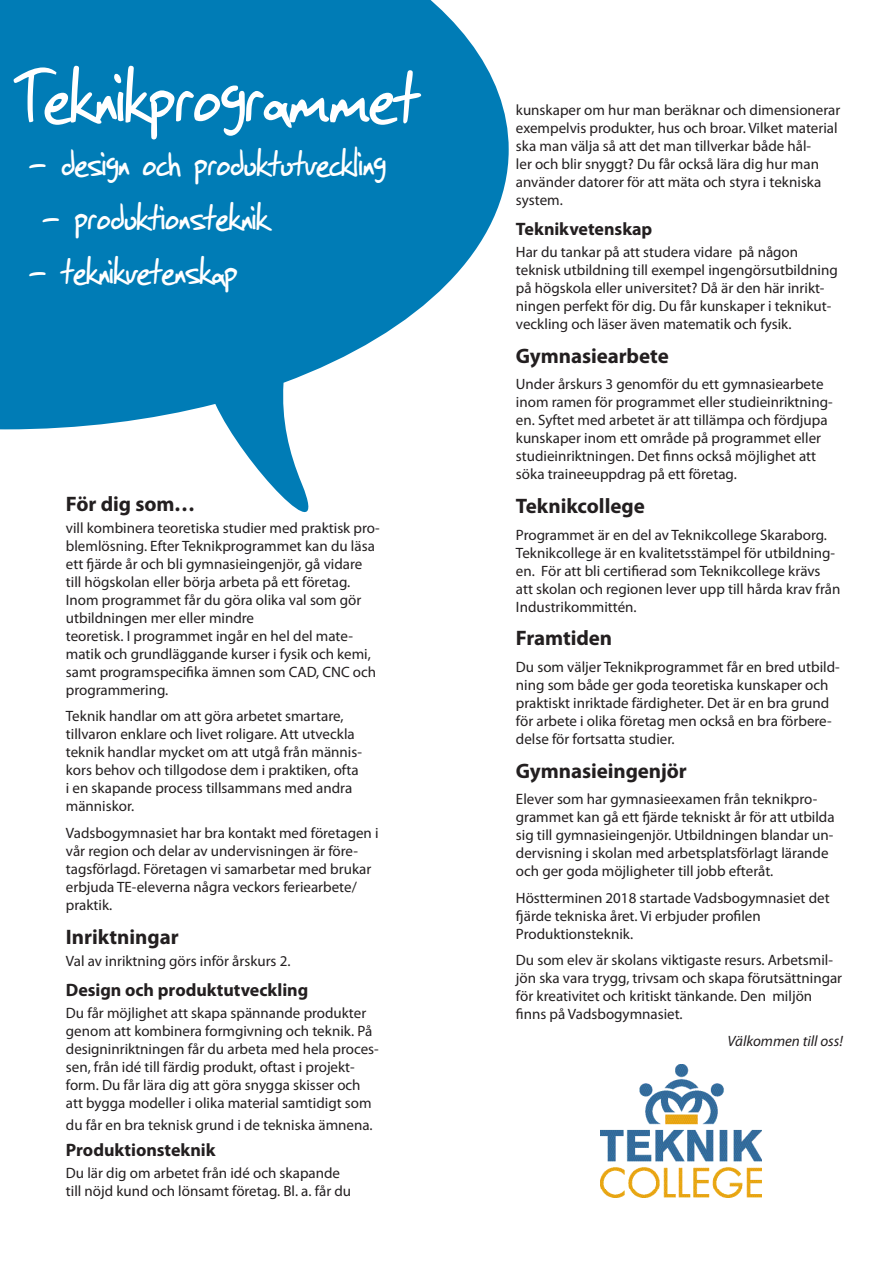
<style>
.page{position:relative;width:893px;height:1263px;background:#fff}
.page>*{position:absolute;margin:0;border:0;box-sizing:border-box;transform-origin:0 0}
.t1{font:90px "SF Grunge Sans";color:#fff}
.t2{font:45px "SF Grunge Sans";color:#fff}
.Normal_sans{font:700 21px "Myriad Pro";letter-spacing:-.005em;color:#231f20}
.Rubrik_2{font:700 21px "Myriad Pro";letter-spacing:-.005em;color:#231f20}
.Rubrik_3{font:700 18px "Myriad Pro";letter-spacing:-.005em;color:#231f20}
.Normal_sans-2{font:15px/18px "Myriad Pro";color:#231f20}
.Rubrik_3-2{font:15px/18px "Myriad Pro";color:#231f20}
.Normal_sans-3{font:italic 15px "Myriad Pro";color:#231f20}
</style>
<div class="page">
<svg style="left:0;top:0;width:509px;height:513px;fill:#007cb6"></svg>
<img style="left:600px;top:1065px;width:162px;height:133px">
<p class="t1" style="left:14px;top:35px;width:406px">Teknikprogrammet</p>
<p class="t2" style="left:27px;top:132px;width:360px">- design och produktutveckling</p>
<p class="t2" style="left:41px;top:186px;width:229px">- produktionsteknik</p>
<p class="t2" style="left:27px;top:240px;width:212px">- teknikvetenskap</p>
<p class="Rubrik_2" style="left:66px;top:490px;width:131px">För dig som…</p>
<p class="Normal_sans-2" style="left:66px;top:518px;width:315px">vill kombinera teoretiska studier med praktisk pro&shy;blemlösning. Efter Teknikprogrammet kan du läsa ett fjärde år och bli gymnasieingenjör, gå vidare till högskolan eller börja arbeta på ett företag.<br>Inom programmet får du göra olika val som gör utbildningen mer eller mindre<br>teoretisk. I programmet ingår en hel del mate&shy;matik och grundläggande kurser i fysik och kemi, samt programspecifika ämnen som CAD, CNC och programmering.</p>
<p class="Normal_sans-2" style="left:66px;top:707px;width:298px">Teknik handlar om att göra arbetet smartare, tillvaron enklare och livet roligare. Att utveckla teknik handlar mycket om att utgå från männis&shy;kors behov och tillgodose dem i praktiken, ofta i en skapande process tillsammans med andra människor.</p>
<p class="Normal_sans-2" style="left:66px;top:823px;width:314px">Vadsbogymnasiet har bra kontakt med företagen i vår region och delar av undervisningen är före&shy;tagsförlagd. Företagen vi samarbetar med brukar erbjuda TE-eleverna några veckors feriearbete/ praktik.</p>
<p class="Normal_sans" style="left:66px;top:923px;width:114px">Inriktningar</p>
<p class="Normal_sans-2" style="left:66px;top:951px;width:226px">Val av inriktning görs inför årskurs 2.</p>
<p class="Rubrik_3" style="left:66px;top:978px;width:244px">Design och produktutveckling</p>
<p class="Rubrik_3-2" style="left:66px;top:1004px;width:314px">Du får möjlighet att skapa spännande produkter genom att kombinera formgivning och teknik. På designinriktningen får du arbeta med hela proces&shy;sen, från idé till färdig produkt, oftast i projekt&shy;form. Du får lära dig att göra snygga skisser och att bygga modeller i olika material samtidigt som</p>
<p class="Rubrik_3-2" style="left:66px;top:1115px;width:308px">du får en bra teknisk grund i de tekniska ämnena.</p>
<p class="Rubrik_3" style="left:66px;top:1138px;width:151px">Produktionsteknik</p>
<p class="Normal_sans-2" style="left:66px;top:1163px;width:287px">Du lär dig om arbetet från idé och skapande till nöjd kund och lönsamt företag. Bl. a. får du</p>
<p class="Normal_sans-2" style="left:516px;top:100px;width:326px">kunskaper om hur man beräknar och dimensionerar exempelvis produkter, hus och broar. Vilket material ska man välja så att det man tillverkar både hål-<br>ler och blir snyggt? Du får också lära dig hur man använder datorer för att mäta och styra i tekniska system.</p>
<p class="Rubrik_3" style="left:516px;top:217px;width:138px">Teknikvetenskap</p>
<p class="Normal_sans-2" style="left:516px;top:243px;width:323px">Har du tankar på att studera vidare på någon teknisk utbildning till exempel ingengörsutbildning på högskola eller universitet? Då är den här inrikt&shy;ningen perfekt för dig. Du får kunskaper i teknikut&shy;veckling och läser även matematik och fysik.</p>
<p class="Normal_sans" style="left:516px;top:342px;width:154px">Gymnasiearbete</p>
<p class="Normal_sans-2" style="left:516px;top:375px;width:318px">Under årskurs 3 genomför du ett gymnasiearbete inom ramen för programmet eller studieinriktning&shy;en. Syftet med arbetet är att tillämpa och fördjupa kunskaper inom ett område på programmet eller studieinriktningen. Det finns också möjlighet att söka traineeuppdrag på ett företag.</p>
<p class="Normal_sans" style="left:516px;top:492px;width:131px">Teknikcollege</p>
<p class="Normal_sans-2" style="left:516px;top:525px;width:326px">Programmet är en del av Teknikcollege Skaraborg.<br>Teknikcollege är en kvalitetsstämpel för utbildning&shy;en. För att bli certifierad som Teknikcollege krävs att skolan och regionen lever upp till hårda krav från Industrikommittén.</p>
<p class="Normal_sans" style="left:516px;top:624px;width:98px">Framtiden</p>
<p class="Normal_sans-2" style="left:516px;top:657px;width:325px">Du som väljer Teknikprogrammet får en bred utbild&shy;ning som både ger goda teoretiska kunskaper och praktiskt inriktade färdigheter. Det är en bra grund för arbete i olika företag men också en bra förbere&shy;delse för fortsatta studier.</p>
<p class="Normal_sans" style="left:516px;top:757px;width:173px">Gymnasieingenjör</p>
<p class="Normal_sans-2" style="left:516px;top:790px;width:320px">Elever som har gymnasieexamen från teknikpro&shy;grammet kan gå ett fjärde tekniskt år för att utbilda sig till gymnasieingenjör. Utbildningen blandar un&shy;dervisning i skolan med arbetsplatsförlagt lärande och ger goda möjligheter till jobb efteråt.</p>
<p class="Normal_sans-2" style="left:516px;top:888px;width:315px">Höstterminen 2018 startade Vadsbogymnasiet det fjärde tekniska året. Vi erbjuder profilen<br>Produktionsteknik.</p>
<p class="Normal_sans-2" style="left:516px;top:951px;width:328px">Du som elev är skolans viktigaste resurs. Arbetsmil&shy;jön ska vara trygg, trivsam och skapa förutsättningar för kreativitet och kritiskt tänkande. Den miljön finns på Vadsbogymnasiet.</p>
<p class="Normal_sans-3" style="left:728px;top:1031px;width:117px">Välkommen till oss!</p>
</div>
